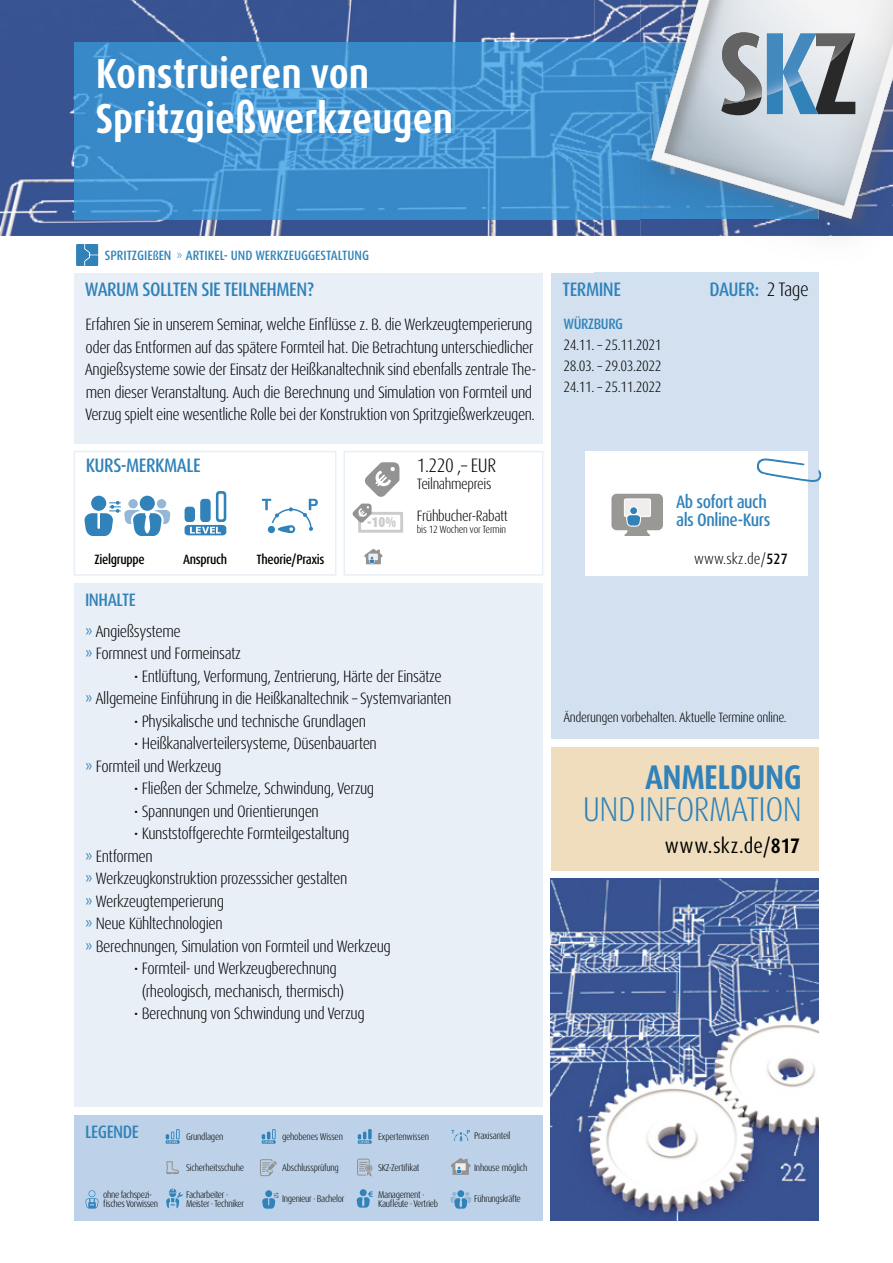
<style>
.page{position:relative;width:893px;height:1263px;background:#fff}
.page>*{position:absolute;margin:0;border:0;box-sizing:border-box;transform-origin:0 0}
.t1{font:700 condensed 42px/45px "Dax Pro";color:#fff}
.t2{font:300 condensed 34.35px "Dax Pro";letter-spacing:-.015em;color:#3082b9}
.t3{font:700 condensed 34.35px "Dax Pro";letter-spacing:-.015em;color:#3082b9}
.t4{font:condensed 21px "Dax Pro";letter-spacing:.03em;color:#000}
.t5{font:500 condensed 19.5px "Dax Pro";letter-spacing:-.025em;color:#3082b9}
.t6{font:300 condensed 19.5px "Dax Pro";letter-spacing:-.025em;color:#000}
.t7{font:500 condensed 18px/18px "Dax Pro";letter-spacing:-.025em;color:#3082b9}
.t8{font:300 condensed 16.5px/22.5px "Dax Pro";letter-spacing:-.025em;color:#000}
.t9{font:300 condensed 15px/21px "Dax Pro";letter-spacing:-.025em;color:#000;text-align:justify}
.t10{font:500 condensed 15px "Dax Pro";letter-spacing:-.025em;color:#3082b9}
.t11{font:900 condensed 14.25px "Dax Pro";color:#cbcbcb}
.t12{font:300 condensed 13.5px "Dax Pro";letter-spacing:-.025em;color:#000}
.t13{font:500 condensed 13.5px "Dax Pro";color:#3082b9}
.t14{font:500 condensed 13.5px "Dax Pro";letter-spacing:-.025em;color:#000}
.t15{font:300 condensed 10.5px "Dax Pro";letter-spacing:-.025em;color:#000}
.t16{font:300 condensed 9.75px/9px "Dax Pro";letter-spacing:-.035em;color:#000}
.s1{font-size:12px}
.s2{font-weight:300}
.s3{font-weight:400;color:#3082b9}
.s4{font-weight:300;color:#000}
.s5{font-weight:500}
.s6{font-weight:700}
</style>
<div class="page">
<div style="left:74px;top:1115px;width:469px;height:105px;background:#bdd2e8"></div>
<div style="left:551px;top:747px;width:268px;height:123px;background:#f0ddbd"></div>
<div style="left:551px;top:273px;width:268px;height:465px;background:#d2e0f0"></div>
<div style="left:74px;top:451px;width:263px;height:125px;border:2px solid #e9eff7"></div>
<div style="left:344px;top:451px;width:199px;height:125px;border:2px solid #e9eff7"></div>
<div style="left:74px;top:273px;width:469px;height:170px;background:#e9eff7"></div>
<div style="left:74px;top:583px;width:469px;height:524px;background:#e9eff7"></div>
<img style="left:551px;top:879px;width:268px;height:341px">
<img style="left:0;top:0;width:640px;height:236px">
<svg style="left:84px;top:496px;width:86px;height:40px"></svg>
<div style="left:91px;top:496px;width:15px;height:15px;background:#3082b9;border-radius:50%"></div>
<svg style="left:185px;top:491px;width:41px;height:44px"></svg>
<svg style="left:262px;top:499px;width:56px;height:34px"></svg>
<svg style="left:365px;top:462px;width:34px;height:35px"></svg>
<svg style="left:365px;top:549px;width:17px;height:15px"></svg>
<div style="left:358px;top:512px;width:45px;height:21px;border:3px solid #cbcbcb"></div>
<svg style="left:352px;top:504px;width:20px;height:19px"></svg>
<img style="left:74px;top:43px;width:566px;height:176px">
<svg style="left:166px;top:1129px;width:14px;height:15px"></svg>
<svg style="left:262px;top:1129px;width:14px;height:15px"></svg>
<svg style="left:358px;top:1129px;width:14px;height:15px"></svg>
<svg style="left:451px;top:1130px;width:19px;height:11px"></svg>
<svg style="left:76px;top:244px;width:22px;height:22px"></svg>
<svg style="left:262px;top:1192px;width:17px;height:16px"></svg>
<div style="left:265px;top:1190px;width:7px;height:7px;background:#3082b9;border-radius:50%"></div>
<svg style="left:166px;top:1188px;width:17px;height:20px"></svg>
<svg style="left:85px;top:1190px;width:14px;height:18px"></svg>
<svg style="left:450px;top:1190px;width:21px;height:18px"></svg>
<svg style="left:356px;top:1189px;width:17px;height:18px"></svg>
<svg style="left:166px;top:1161px;width:13px;height:13px"></svg>
<svg style="left:260px;top:1159px;width:17px;height:17px"></svg>
<svg style="left:357px;top:1158px;width:15px;height:19px"></svg>
<svg style="left:451px;top:1158px;width:19px;height:17px"></svg>
<div style="left:585px;top:451px;width:223px;height:125px;background:#fff"></div>
<div style="left:611px;top:494px;width:52px;height:36px;background:#9a9894;border-radius:5px"></div>
<svg style="left:624px;top:498px;width:27px;height:38px"></svg>
<svg style="left:756px;top:458px;width:65px;height:24px"></svg>
<img style="left:640px;top:0;width:253px;height:239px">
<svg style="left:651px;top:0;width:242px;height:219px"></svg>
<svg style="left:706px;top:32px;width:149px;height:137px"></svg>
<h1 class="t1" style="left:96px;top:52px;width:359px">Konstruieren von<br>Spritzgießwerkzeugen</h1>
<p class="t13" style="left:105px;top:247px;width:266px">SPRITZGIE<span class="s1">ß</span>EN <span class="s2">»</span> ARTIKEL- UND WERKZEUGGESTALTUNG</p>
<p class="t5" style="left:85px;top:277px;width:231px">WARUM SOLLTEN SIE TEILNEHMEN?</p>
<p class="t8" style="left:85px;top:313px;width:453px">Erfahren Sie in unserem Seminar, welche Einflüsse z. B. die Werkzeugtemperierung oder das Entformen auf das spätere Formteil hat. Die Betrachtung unterschiedlicher Angießsysteme sowie der Einsatz der Heißkanaltechnik sind ebenfalls zentrale The&shy;men dieser Veranstaltung. Auch die Berechnung und Simulation von Formteil und Verzug spielt eine wesentliche Rolle bei der Konstruktion von Spritzgießwerkzeugen.</p>
<p class="t6" style="left:417px;top:453px;width:81px">1.220 ,– EUR</p>
<p class="t9" style="left:417px;top:473px;width:76px">Teilnahmepreis</p>
<p class="t5" style="left:86px;top:453px;width:116px">KURS-MERKMALE</p>
<p class="t14" style="left:95px;top:551px;width:52px">Zielgruppe</p>
<p class="t14" style="left:183px;top:551px;width:46px">Anspruch</p>
<p class="t14" style="left:256px;top:551px;width:70px">Theorie/Praxis</p>
<p class="t7" style="left:85px;top:591px;width:52px">INHALTE</p>
<p class="t11" style="left:367px;top:513px;width:31px">-10%</p>
<p class="t9" style="left:417px;top:505px;width:93px">Frühbucher-Rabatt</p>
<p class="t15" style="left:417px;top:522px;width:91px">bis 12 Wochen vor Termin</p>
<p class="t8" style="left:85px;top:620px;width:158px"><span class="s3">»</span> Angießsysteme<br><span class="s3">»</span> Formnest und Formeinsatz</p>
<p class="t8" style="left:85px;top:665px;width:368px;text-indent:49px">• Entlüftung, Verformung, Zentrierung, Härte der Einsätze <span class="s3">»</span> Allgemeine Einführung in die Heißkanaltechnik – Systemvarianten</p>
<p class="t8" style="left:134px;top:710px;width:234px">• Physikalische und technische Grundlagen</p>
<p class="t8" style="left:85px;top:732px;width:293px;text-indent:49px">• Heißkanalverteilersysteme, Düsenbauarten <span class="s3">»</span> Formteil und Werkzeug</p>
<p class="t8" style="left:134px;top:777px;width:242px">• Fließen der Schmelze, Schwindung, Verzug</p>
<p class="t8" style="left:134px;top:800px;width:186px">• Spannungen und Orientierungen</p>
<p class="t8" style="left:85px;top:822px;width:307px;text-indent:49px">• Kunststoffgerechte Formteilgestaltung<br><span class="s3">»</span> Entformen<br><span class="s3">»</span> Werkzeugkonstruktion prozesssicher gestalten<br><span class="s3">»</span> Werkzeugtemperierung<br><span class="s3">»</span> Neue Kühltechnologien<br><span class="s3">»</span> Berechnungen, Simulation von Formteil und Werkzeug</p>
<p class="t8" style="left:134px;top:957px;width:212px;text-align:center">• Formteil- und Werkzeugberechnung (rheologisch, mechanisch, thermisch)</p>
<p class="t8" style="left:134px;top:1002px;width:232px">• Berechnung von Schwindung und Verzug</p>
<p class="t5" style="left:563px;top:277px;width:60px">TERMINE</p>
<p class="t10" style="left:563px;top:314px;width:61px">WÜRZBURG</p>
<p class="t9" style="left:563px;top:334px;width:100px">24.11. – 25.11.2021<br>28.03. – 29.03.2022<br>24.11. – 25.11.2022</p>
<p class="t5" style="left:709px;top:277px;width:101px">DAUER: <span class="s4">2 Tage</span></p>
<p class="t7" style="left:676px;top:493px;width:96px">Ab sofort auch als Online-Kurs</p>
<p class="t9" style="left:694px;top:548px;width:95px">www.skz.de/<span class="s5">527</span></p>
<p class="t12" style="left:563px;top:708px;width:225px">Änderungen vorbehalten. Aktuelle Termine online.</p>
<h2 class="t3" style="left:645px;top:755px;width:158px">ANMELDUNG</h2>
<h2 class="t2" style="left:583px;top:787px;width:221px">UND INFORMATION</h2>
<p class="t4" style="left:665px;top:832px;width:137px">www.skz.de/<span class="s6">817</span></p>
<p class="t7" style="left:85px;top:1123px;width:56px">LEGENDE</p>
<p class="t16" style="left:186px;top:1132px;width:39px">Grundlagen</p>
<p class="t16" style="left:282px;top:1132px;width:63px">gehobenes Wissen</p>
<p class="t16" style="left:378px;top:1132px;width:53px">Expertenwissen</p>
<p class="t16" style="left:474px;top:1131px;width:38px">Praxisanteil</p>
<p class="t16" style="left:186px;top:1163px;width:60px">Sicherheitsschuhe</p>
<p class="t16" style="left:282px;top:1163px;width:58px">Abschlussprüfung</p>
<p class="t16" style="left:378px;top:1163px;width:43px">SKZ-Zertifikat</p>
<p class="t16" style="left:474px;top:1163px;width:55px">Inhouse möglich</p>
<p class="t16" style="left:103px;top:1190px;width:57px">ohne fachspezi&shy;fisches Vorwissen</p>
<p class="t16" style="left:474px;top:1194px;width:48px">Führungskräfte</p>
<p class="t16" style="left:186px;top:1190px;width:60px">Facharbeiter ·<br>Meister · Techniker</p>
<p class="t16" style="left:378px;top:1190px;width:62px">Management ·<br>Kaufleute · Vertrieb</p>
<p class="t16" style="left:282px;top:1194px;width:64px">Ingenieur · Bachelor</p>
</div>
